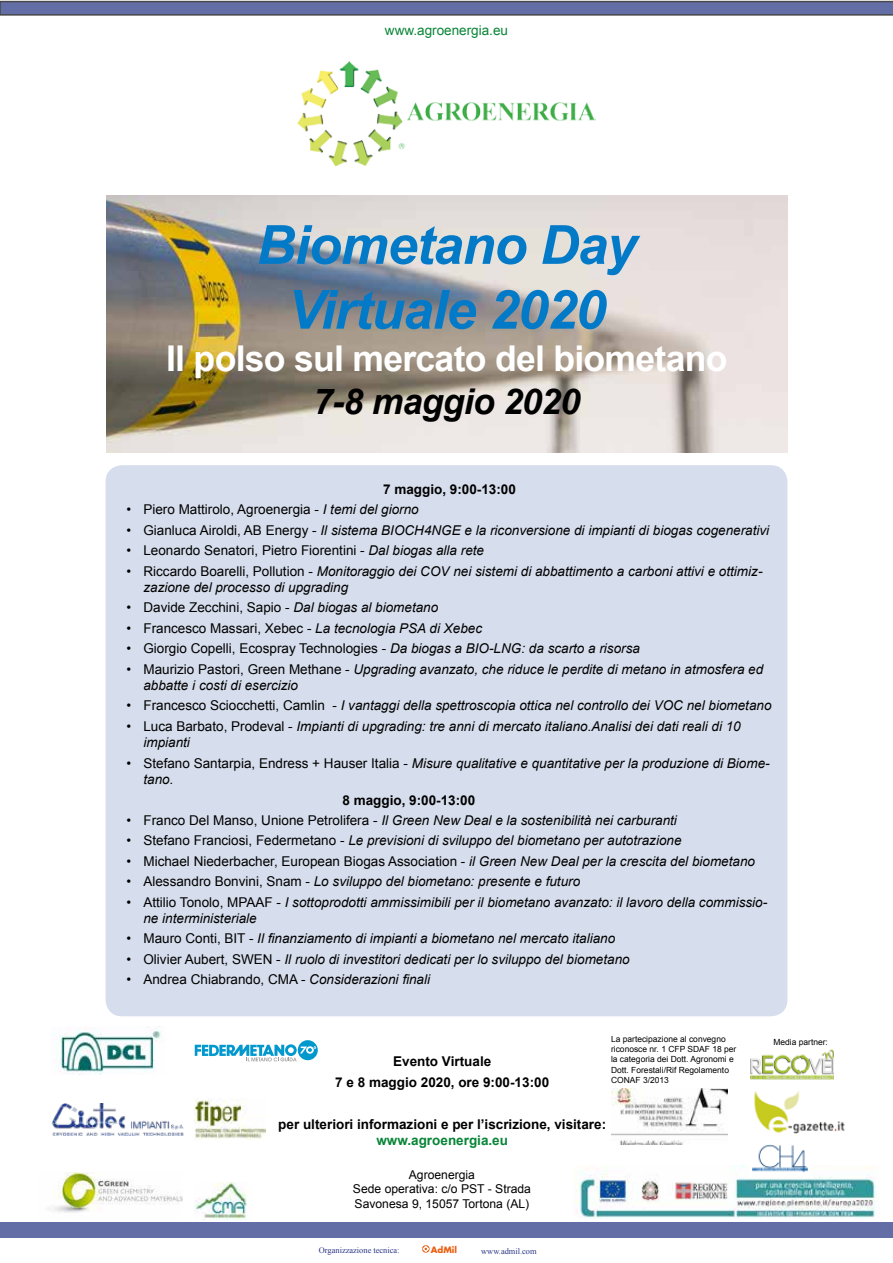
<style>
.page{position:relative;width:893px;height:1263px;background:#fff}
.page>*{position:absolute;margin:0;border:0;box-sizing:border-box;transform-origin:0 0}
.t1{font:italic 700 54px/64.8px "Arial";letter-spacing:-.02em;color:#027ac8;text-align:center}
.t2{font:700 35.55px "Arial";letter-spacing:-.02em;color:#fff}
.t3{font:italic 700 35.55px "Arial";letter-spacing:-.02em;color:#000}
.t4{font:italic 13.5px/16.2px "Arial";color:#000}
.t5{font:13.5px "Arial";color:#000}
.t6{font:700 13.5px/21px "Arial";color:#000;text-align:center}
.t7{font:700 13.5px "Arial";color:#088537}
.t8{font:13.5px "Arial";color:#088537}
.t9{font:12.15px/14.5px "Arial";color:#000;text-align:center}
.t10{font:700 8.55px "Futura LT";color:#ea5f11}
.t11{font:8.4px/10.2px "Arial";color:#000}
.t12{font:8.4px "Times New Roman";color:#283583}
.s1{font-style:italic}
.s2{font-style:normal}
</style>
<div class="page">
<svg style="left:0;top:1px;width:893px;height:15px;background:#626a96"></svg>
<img style="left:298px;top:62px;width:297px;height:104px">
<div style="left:0;top:1221px;width:893px;height:16px;background:#646ea6"></div>
<svg style="left:422px;top:1245px;width:7px;height:7px"></svg>
<div style="left:106px;top:465px;width:681px;height:551px;background:#d6ddec;border-radius:17px"></div>
<img style="left:106px;top:195px;width:681px;height:258px">
<img style="left:51px;top:1103px;width:133px;height:32px">
<img style="left:574px;top:1166px;width:303px;height:52px">
<img style="left:50px;top:1173px;width:133px;height:40px">
<img style="left:754px;top:1091px;width:91px;height:43px">
<img style="left:750px;top:1144px;width:59px;height:30px">
<img style="left:750px;top:1049px;width:84px;height:31px">
<img style="left:51px;top:1027px;width:111px;height:48px">
<svg style="left:298px;top:1040px;width:20px;height:20px"></svg>
<svg style="left:195px;top:1044px;width:121px;height:17px"></svg>
<img style="left:195px;top:1099px;width:71px;height:40px">
<img style="left:195px;top:1182px;width:52px;height:38px">
<img style="left:611px;top:1088px;width:116px;height:56px">
<p class="t8" style="left:385px;top:22px;width:125px">www.agroenergia.eu</p>
<h1 class="t1" style="left:257px;top:214px;width:382px">Biometano Day<br>Virtuale 2020</h1>
<h2 class="t2" style="left:166px;top:335px;width:563px">Il polso sul mercato del biometano</h2>
<h2 class="t3" style="left:313px;top:378px;width:268px">7-8 maggio 2020</h2>
<p class="t6" style="left:383px;top:479px;width:134px">7 maggio, 9:00-13:00</p>
<p class="t5" style="left:126px;top:501px;width:294px">• Piero Mattirolo, Agroenergia - <span class="s1">I temi del giorno</span></p>
<p class="t4" style="left:126px;top:522px;width:644px"><span class="s2">• Gianluca Airoldi, AB Energy -</span> Il sistema BIOCH4NGE e la riconversione di impianti di biogas cogenerativi</p>
<p class="t5" style="left:126px;top:542px;width:359px">• Leonardo Senatori, Pietro Fiorentini - <span class="s1">Dal biogas alla rete</span></p>
<p class="t4" style="left:143px;top:563px;width:621px;text-indent:-17px"><span class="s2">• Riccardo Boarelli, Pollution -</span> Monitoraggio dei COV nei sistemi di abbattimento a carboni attivi e ottimiz&shy;zazione del processo di upgrading</p>
<p class="t5" style="left:126px;top:599px;width:313px">• Davide Zecchini, Sapio - <span class="s1">Dal biogas al biometano</span></p>
<p class="t5" style="left:126px;top:619px;width:357px">• Francesco Massari, Xebec - <span class="s1">La tecnologia PSA di Xebec</span></p>
<p class="t5" style="left:126px;top:640px;width:515px">• Giorgio Copelli, Ecospray Technologies - <span class="s1">Da biogas a BIO-LNG: da scarto a risorsa</span></p>
<p class="t4" style="left:143px;top:661px;width:621px;text-indent:-17px"><span class="s2">• Maurizio Pastori, Green Methane -</span> Upgrading avanzato, che riduce le perdite di metano in atmosfera ed abbatte i costi di esercizio</p>
<p class="t4" style="left:126px;top:698px;width:647px"><span class="s2">• Francesco Sciocchetti, Camlin -</span> I vantaggi della spettroscopia ottica nel controllo dei VOC nel biometano</p>
<p class="t4" style="left:143px;top:718px;width:599px;text-indent:-17px"><span class="s2">• Luca Barbato, Prodeval -</span> Impianti di upgrading: tre anni di mercato italiano.Analisi dei dati reali di 10 impianti</p>
<p class="t4" style="left:143px;top:755px;width:628px;text-indent:-17px"><span class="s2">• Stefano Santarpia, Endress + Hauser Italia -</span> Misure qualitative e quantitative per la produzione di Biome&shy;tano.</p>
<p class="t6" style="left:342px;top:790px;width:134px">8 maggio, 9:00-13:00</p>
<p class="t4" style="left:126px;top:812px;width:552px"><span class="s2">• Franco Del Manso, Unione Petrolifera -</span> Il Green New Deal e la sostenibilità nei carburanti</p>
<p class="t4" style="left:126px;top:833px;width:557px"><span class="s2">• Stefano Franciosi, Federmetano -</span> Le previsioni di sviluppo del biometano per autotrazione</p>
<p class="t5" style="left:126px;top:852px;width:630px">• Michael Niederbacher, European Biogas Association - <span class="s1">il Green New Deal per la crescita del biometano</span></p>
<p class="t4" style="left:126px;top:874px;width:455px"><span class="s2">• Alessandro Bonvini, Snam -</span> Lo sviluppo del biometano: presente e futuro</p>
<p class="t4" style="left:143px;top:894px;width:625px;text-indent:-17px"><span class="s2">• Attilio Tonolo, MPAAF -</span> I sottoprodotti ammissimibili per il biometano avanzato: il lavoro della commissio&shy;ne interministeriale</p>
<p class="t4" style="left:126px;top:931px;width:490px"><span class="s2">• Mauro Conti, BIT -</span> Il finanziamento di impianti a biometano nel mercato italiano</p>
<p class="t4" style="left:126px;top:951px;width:505px"><span class="s2">• Olivier Aubert, SWEN -</span> Il ruolo di investitori dedicati per lo sviluppo del biometano</p>
<p class="t5" style="left:126px;top:971px;width:305px">• Andrea Chiabrando, CMA - <span class="s1">Considerazioni finali</span></p>
<p class="t11" style="left:611px;top:1034px;width:127px">La partecipazione al convegno riconosce nr. 1 CFP SDAF 18 per la categoria dei Dott. Agronomi e<br>Dott. Forestali/Rif Regolamento<br>CONAF 3/2013</p>
<p class="t6" style="left:335px;top:1051px;width:215px">Evento Virtuale<br>7 e 8 maggio 2020, ore 9:00-13:00</p>
<p class="t6" style="left:278px;top:1114px;width:329px">per ulteriori informazioni e per l’iscrizione, visitare:</p>
<p class="t7" style="left:376px;top:1131px;width:133px">www.agroenergia.eu</p>
<p class="t9" style="left:353px;top:1167px;width:180px">Agroenergia<br>Sede operativa: c/o PST - Strada<br>Savonesa 9, 15057 Tortona (AL)</p>
<p class="t12" style="left:319px;top:1244px;width:82px">Organizzazione tecnica:</p>
<p class="t10" style="left:431px;top:1243px;width:28px">AdMil</p>
<p class="t12" style="left:481px;top:1245px;width:57px">www.admil.com</p>
<p class="t11" style="left:773px;top:1037px;width:56px">Media partner:</p>
</div>
